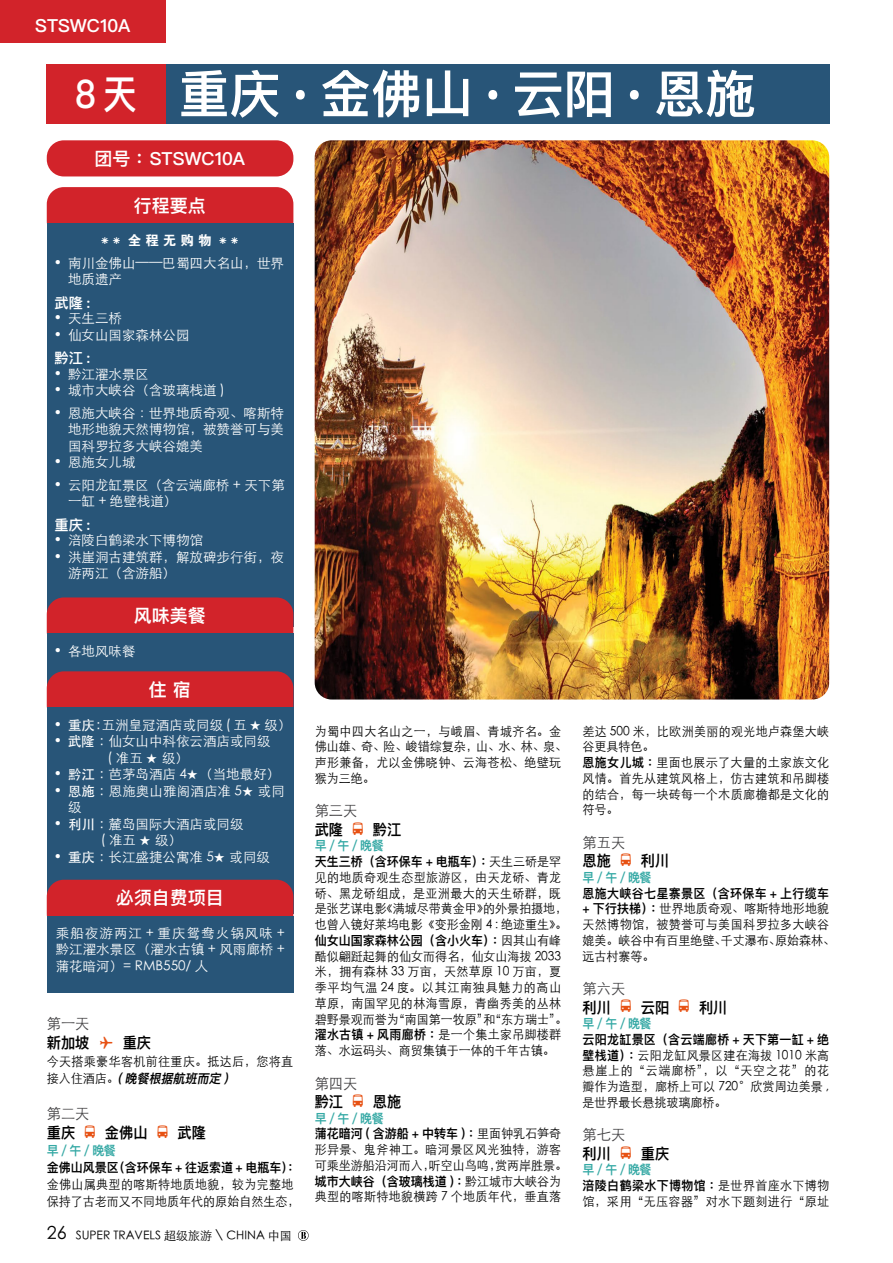
<style>
.page{position:relative;width:893px;height:1263px;background:#fff}
.page>*{position:absolute;margin:0;border:0;box-sizing:border-box;transform-origin:0 0}
.t1{font:600 51px "Ping Fang HK";color:#fff}
.t2{font:600 18px "Ping Fang HK";color:#fff}
.t3{font:600 15.15px "Ping Fang HK";color:#000;scale:.94 1}
.t4{font:300 15.15px "ST Heiti SC";color:#414042;scale:.94 1}
.t5{font:600 14.25px "Ping Fang HK";color:#fff}
.t6{font:300 13.5px/16.5px "ST Heiti SC";color:#fff}
.t7{font:13.5px "FZDHTJW GB1 0";letter-spacing:.3em;color:#fff}
.t8{font:300 12.75px/15.8px "ST Heiti SC";letter-spacing:.03em;color:#000;scale:.94 1}
.t9{font:300 12.75px/15.8px "ST Heiti SC";color:#000;scale:.94 1}
.t10{font:600 12.75px "Ping Fang SC";letter-spacing:.005em;color:#000;scale:.94 1}
.t11{font:300 12.75px/15.8px "ST Heiti SC";letter-spacing:.01em;color:#000;scale:.94 1}
.t12{font:600 12.75px "Ping Fang SC";letter-spacing:.025em;color:#000;scale:.94 1}
.t13{font:300 12.75px/17.1px "ST Heiti SC";letter-spacing:.005em;color:#000;scale:.94 1}
.t14{font:600 12.75px "Ping Fang HK";letter-spacing:-.05em;color:#36a9a5;scale:.94 1}
.t15{font:600 12.75px "Ping Fang SC";letter-spacing:.03em;color:#000;scale:.94 1}
.t16{font:italic 600 12.75px "Ping Fang SC";color:#000;scale:.94 1}
.t17{font:300 12px "ST Heiti SC";color:#000}
.s1{font-size:39.3px}
.s2{font-family:"ST Heiti TC";font-weight:500}
.s3{font-weight:500}
.s4{color:#e75113}
.s5{font-family:"ST Heiti SC";font-weight:300;font-style:normal}
.s6{font-size:18px}
.s7{font-size:13.5px}
.s8{font-family:"ST Heiti SC";font-weight:300}
.s9{font-family:"Ping Fang SC";font-weight:600}
</style>
<div class="page">
<div style="left:0;top:0;width:166px;height:43px;background:#d2232a"></div>
<div style="left:166px;top:64px;width:663px;height:59px;background:#285578"></div>
<div style="left:47px;top:64px;width:119px;height:59px;background:#d2232a"></div>
<svg style="left:298px;top:1230px;width:11px;height:11px"></svg>
<div style="left:47px;top:187px;width:246px;height:51px;background:#d2232a;border-radius:17px"></div>
<div style="left:47px;top:140px;width:246px;height:36px;background:#d2232a;border-radius:17px"></div>
<div style="left:47px;top:223px;width:246px;height:404px;background:#285578"></div>
<img style="left:315px;top:140px;width:514px;height:559px">
<div style="left:47px;top:597px;width:246px;height:51px;background:#d2232a;border-radius:17px"></div>
<div style="left:47px;top:634px;width:246px;height:76px;background:#285578"></div>
<div style="left:47px;top:671px;width:246px;height:51px;background:#d2232a;border-radius:17px"></div>
<div style="left:47px;top:707px;width:246px;height:207px;background:#285578"></div>
<div style="left:47px;top:880px;width:246px;height:51px;background:#d2232a;border-radius:17px"></div>
<div style="left:47px;top:916px;width:246px;height:76px;background:#285578"></div>
<h2 class="t2" style="left:35px;top:14px;width:97px">STSWC10A</h2>
<h1 class="t1" style="left:76px;top:62px;width:682px"><span class="s1">8天</span> 重庆<sup>.</sup>金佛山<sup>.</sup>云阳<sup>.</sup>恩施</h1>
<h2 class="t2" style="left:94px;top:147px;width:152px">团号： STSWC10A</h2>
<h2 class="t2" style="left:134px;top:194px;width:73px">行程要点</h2>
<p class="t7" style="left:128px;top:233px;width:85px">全程无购物</p>
<p class="t6" style="left:68px;top:253px;width:218px;text-indent:-14px"><span class="s2">•</span> 南川金佛山——巴蜀四大名山，世界地质遗产</p>
<p class="t5" style="left:55px;top:294px;width:37px">武隆 :</p>
<p class="t6" style="left:54px;top:309px;width:70px"><span class="s2">•</span> 天生三桥</p>
<p class="t6" style="left:54px;top:325px;width:137px"><span class="s2">•</span> 仙女山国家森林公园</p>
<p class="t5" style="left:55px;top:349px;width:37px">黔江 :</p>
<p class="t6" style="left:54px;top:364px;width:97px"><span class="s2">•</span> 黔江濯水景区</p>
<p class="t6" style="left:54px;top:381px;width:173px"><span class="s2">•</span> 城市大峡谷（含玻璃栈道 )</p>
<p class="t6" style="left:68px;top:403px;width:217px;text-align:justify;text-indent:-14px"><span class="s2">•</span> 恩施大峡谷：世界地质奇观、喀斯特地形地貌天然博物馆，被赞誉可与美国科罗拉多大峡谷媲美</p>
<p class="t6" style="left:54px;top:453px;width:83px"><span class="s2">•</span> 恩施女儿城</p>
<p class="t6" style="left:68px;top:475px;width:218px;text-indent:-14px"><span class="s2">•</span> 云阳龙缸景区（含云端廊桥 + 天下第一缸 + 绝壁栈道）</p>
<p class="t5" style="left:55px;top:516px;width:37px">重庆 :</p>
<p class="t6" style="left:54px;top:531px;width:151px"><span class="s2">•</span> 涪陵白鹤梁水下博物馆</p>
<p class="t6" style="left:68px;top:547px;width:217px;text-indent:-14px"><span class="s2">•</span> 洪崖洞古建筑群，解放碑步行街，夜游两江（含游船）</p>
<h2 class="t2" style="left:134px;top:604px;width:73px">风味美餐</h2>
<p class="t6" style="left:54px;top:641px;width:83px"><span class="s2">•</span> 各地风味餐</p>
<h2 class="t2" style="left:149px;top:678px;width:43px">住 宿</h2>
<p class="t6" style="left:54px;top:715px;width:239px"><span class="s2">•</span> <span class="s3">重庆：</span>五洲皇冠酒店或同级 ( 五 ★ 级）</p>
<p class="t6" style="left:108px;top:731px;width:165px;text-indent:-54px"><span class="s2">•</span> <span class="s3">武隆：</span>仙女山中科依云酒店或同级(准五★级）</p>
<p class="t6" style="left:54px;top:764px;width:228px"><span class="s2">•</span> <span class="s3">黔江：</span>芭茅岛酒店 4★（当地最好）</p>
<p class="t6" style="left:68px;top:781px;width:218px;text-indent:-14px"><span class="s2">•</span> <span class="s3">恩施：</span>恩施奥山雅阁酒店准 5★ 或同级</p>
<p class="t6" style="left:101px;top:814px;width:144px;text-indent:-47px"><span class="s2">•</span> <span class="s3">利川：</span>麓岛国际大酒店或同级(准五★级）</p>
<p class="t6" style="left:54px;top:847px;width:218px"><span class="s2">•</span> <span class="s3">重庆：</span>长江盛捷公寓准 5★ 或同级</p>
<h2 class="t2" style="left:116px;top:887px;width:109px">必须自费项目</h2>
<p class="t6" style="left:56px;top:923px;width:231px;text-align:justify">乘船夜游两江 + 重庆鸳鸯火锅风味 +黔江濯水景区（濯水古镇 + 风雨廊桥 +蒲花暗河）= RMB550/ 人</p>
<p class="t4" style="left:47px;top:1010px;width:47px">第一天</p>
<p class="t3" style="left:47px;top:1033px;width:113px">新加坡 <span class="s4">✈</span> 重庆</p>
<p class="t8" style="left:47px;top:1052px;width:264px">今天搭乘豪华客机前往重庆。抵达后，您将直</p>
<p class="t16" style="left:47px;top:1070px;width:197px"><span class="s5">接入住酒店。</span>(晚餐根据航班而定)</p>
<p class="t4" style="left:47px;top:1100px;width:47px">第二天</p>
<p class="t3" style="left:47px;top:1123px;width:32px">重庆</p>
<p class="t3" style="left:105px;top:1123px;width:47px">金佛山</p>
<p class="t3" style="left:177px;top:1123px;width:32px">武隆</p>
<p class="t14" style="left:47px;top:1143px;width:75px">早/午/晚餐</p>
<p class="t10" style="left:47px;top:1160px;width:270px">金佛山风景区（含环保车 + 往返索道 + 电瓶车）：</p>
<p class="t13" style="left:47px;top:1175px;width:270px">金佛山属典型的喀斯特地质地貌，较为完整地保持了古老而又不同地质年代的原始自然生态，</p>
<p class="t17" style="left:47px;top:1225px;width:247px"><span class="s6">26</span> SUPER TRAVELS 超级旅游 <span class="s7">\</span> CHINA 中国</p>
<p class="t8" style="left:315px;top:722px;width:270px">为蜀中四大名山之一，与峨眉、青城齐名。金佛山雄、奇、险、峻错综复杂，山、水、林、泉、声形兼备，尤以金佛晓钟、云海苍松、绝壁玩猴为三绝。</p>
<p class="t4" style="left:315px;top:798px;width:47px">第三天</p>
<p class="t3" style="left:315px;top:820px;width:32px">武隆</p>
<p class="t3" style="left:373px;top:820px;width:32px">黔江</p>
<p class="t14" style="left:315px;top:838px;width:75px">早/午/晚餐</p>
<p class="t10" style="left:315px;top:854px;width:264px">天生三桥（含环保车 + 电瓶车）：<span class="s8">天生三硚是罕</span></p>
<p class="t9" style="left:315px;top:868px;width:270px">见的地质奇观生态型旅游区，由天龙硚、青龙硚、黑龙硚组成，是亚洲最大的天生硚群，既是张艺谋电影《满城尽带黄金甲》的外景拍摄地，也曾入镜好莱坞电影《变形金刚 4：绝迹重生》。</p>
<p class="t10" style="left:315px;top:932px;width:264px">仙女山国家森林公园（含小火车）：<span class="s8">因其山有峰</span></p>
<p class="t8" style="left:315px;top:947px;width:270px">酷似翩跹起舞的仙女而得名，仙女山海拔 2033米，拥有森林 33 万亩，天然草原 10 万亩，夏季平均气温 24 度。以其江南独具魅力的高山草原，南国罕见的林海雪原，青幽秀美的丛林碧野景观而誉为“南国第一牧原”和“东方瑞士”。</p>
<p class="t12" style="left:315px;top:1027px;width:264px">濯水古镇 + 风雨廊桥：<span class="s8">是一个集土家吊脚楼群</span></p>
<p class="t9" style="left:315px;top:1041px;width:257px">落、水运码头、商贸集镇于一体的千年古镇。</p>
<p class="t4" style="left:315px;top:1070px;width:47px">第四天</p>
<p class="t3" style="left:315px;top:1092px;width:32px">黔江</p>
<p class="t3" style="left:373px;top:1092px;width:32px">恩施</p>
<p class="t14" style="left:315px;top:1110px;width:75px">早/午/晚餐</p>
<p class="t10" style="left:315px;top:1126px;width:264px">蒲花暗河 ( 含游船 + 中转车 ) ：<span class="s8">里面钟乳石笋奇</span></p>
<p class="t9" style="left:315px;top:1140px;width:270px">形异景、鬼斧神工。暗河景区风光独特，游客可乘坐游船沿河而入，听空山鸟鸣，赏两岸胜景。</p>
<p class="t10" style="left:315px;top:1173px;width:264px">城市大峡谷（含玻璃栈道 ) ：<span class="s8">黔江城市大峡谷为</span></p>
<p class="t8" style="left:315px;top:1187px;width:264px">典型的喀斯特地貌横跨 7 个地质年代，垂直落</p>
<p class="t8" style="left:583px;top:722px;width:264px">差达 500 米，比欧洲美丽的观光地卢森堡大峡谷更具特色。<br><span class="s9">恩施女儿城：</span>里面也展示了大量的土家族文化风情。首先从建筑风格上，仿古建筑和吊脚楼的结合，每一块砖每一个木质廊檐都是文化的符号。</p>
<p class="t4" style="left:583px;top:829px;width:47px">第五天</p>
<p class="t3" style="left:583px;top:851px;width:32px">恩施</p>
<p class="t3" style="left:641px;top:851px;width:32px">利川</p>
<p class="t14" style="left:583px;top:869px;width:75px">早/午/晚餐</p>
<p class="t12" style="left:583px;top:885px;width:264px">恩施大峡谷七星寨景区（含环保车 + 上行缆车</p>
<p class="t11" style="left:583px;top:899px;width:270px"><span class="s9">+ 下行扶梯）：</span>世界地质奇观、喀斯特地形地貌天然博物馆，被赞誉可与美国科罗拉多大峡谷媲美。峡谷中有百里绝壁、千丈瀑布、原始森林、远古村寨等。</p>
<p class="t4" style="left:583px;top:975px;width:47px">第六天</p>
<p class="t3" style="left:583px;top:998px;width:32px">利川</p>
<p class="t3" style="left:641px;top:998px;width:32px">云阳</p>
<p class="t3" style="left:699px;top:998px;width:32px">利川</p>
<p class="t14" style="left:583px;top:1016px;width:75px">早/午/晚餐</p>
<p class="t12" style="left:583px;top:1031px;width:264px">云阳龙缸景区（含云端廊桥 + 天下第一缸 + 绝</p>
<p class="t8" style="left:583px;top:1046px;width:264px;text-align:justify"><span class="s9">壁栈道）：</span>云阳龙缸风景区建在海拔 1010 米高悬崖上的“云端廊桥”，以“天空之花”的花瓣作为造型，廊桥上可以 720°欣赏周边美景 ,是世界最长悬挑玻璃廊桥。</p>
<p class="t4" style="left:583px;top:1122px;width:47px">第七天</p>
<p class="t3" style="left:583px;top:1144px;width:32px">利川</p>
<p class="t3" style="left:641px;top:1144px;width:32px">重庆</p>
<p class="t14" style="left:583px;top:1162px;width:75px">早/午/晚餐</p>
<p class="t15" style="left:583px;top:1178px;width:264px">涪陵白鹤梁水下博物馆：<span class="s8">是世界首座水下博物</span></p>
<p class="t8" style="left:583px;top:1192px;width:264px">馆，采用“无压容器”对水下题刻进行“原址</p>
</div>
